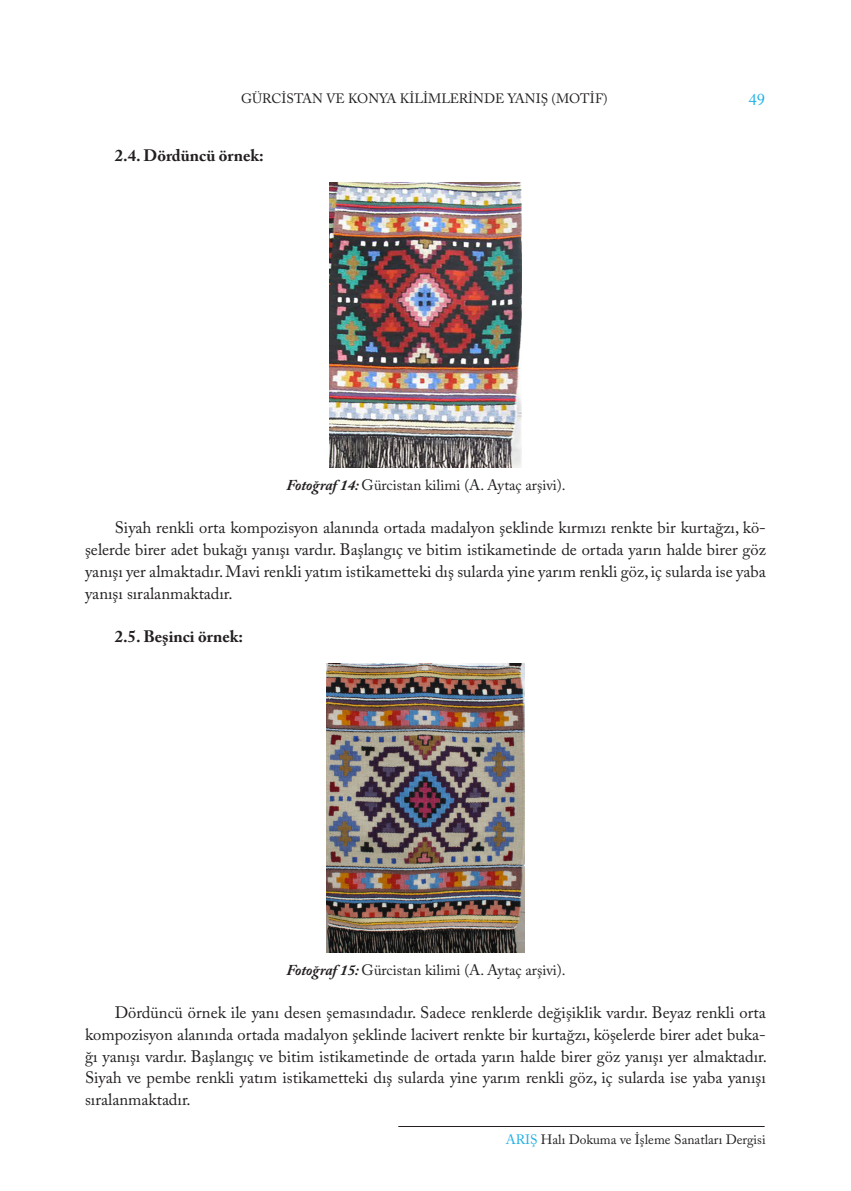
<style>
.page{position:relative;width:851px;height:1191px;background:#fff}
.page>*{position:absolute;margin:0;border:0;box-sizing:border-box;transform-origin:0 0}
.Metin{font:16.5px/21.8px "Adobe Caslon Pro";color:#231f20;text-align:justify}
.Alt_Başlık{font:700 16.5px "Adobe Caslon Pro";color:#231f20}
.t1{font:16.5px "Adobe Caslon Pro";color:#1fb0e6}
.Resimaltı{font:15px "Adobe Caslon Pro";color:#231f20}
.t2{font:13.5px "Adobe Caslon Pro";color:#231f20}
.s1{font-weight:700;font-style:italic}
.s2{color:#1fb0e6}
</style>
<div class="page">
<hr style="left:398px;top:1126px;width:366px;height:1px;background:#231f20">
<img style="left:329px;top:183px;width:192px;height:285px">
<img style="left:327px;top:663px;width:197px;height:289px">
<p class="t2" style="left:241px;top:90px;width:368px">GÜRCİSTAN VE KONYA KİLİMLERİNDE YANIŞ (MOTİF)</p>
<p class="Alt_Başlık" style="left:115px;top:146px;width:150px">2.4. Dördüncü örnek:</p>
<p class="t1" style="left:748px;top:90px;width:18px">49</p>
<p class="Resimaltı" style="left:286px;top:476px;width:281px"><span class="s1">Fotoğraf 14:</span> Gürcistan kilimi (A. Aytaç arşivi).</p>
<p class="Metin" style="left:85px;top:517px;width:682px;text-indent:30px">Siyah renkli orta kompozisyon alanında ortada madalyon şeklinde kırmızı renkte bir kurtağzı, kö&shy;şelerde birer adet bukağı yanışı vardır. Başlangıç ve bitim istikametinde de ortada yarın halde birer göz yanışı yer almaktadır. Mavi renkli yatım istikametteki dış sularda yine yarım renkli göz, iç sularda ise yaba yanışı sıralanmaktadır.</p>
<p class="Alt_Başlık" style="left:115px;top:626px;width:130px">2.5. Beşinci örnek:</p>
<p class="Resimaltı" style="left:286px;top:961px;width:281px"><span class="s1">Fotoğraf 15:</span> Gürcistan kilimi (A. Aytaç arşivi).</p>
<p class="Metin" style="left:85px;top:1001px;width:683px;text-indent:30px">Dördüncü örnek ile yanı desen şemasındadır. Sadece renklerde değişiklik vardır. Beyaz renkli orta kompozisyon alanında ortada madalyon şeklinde lacivert renkte bir kurtağzı, köşelerde birer adet buka&shy;ğı yanışı vardır. Başlangıç ve bitim istikametinde de ortada yarın halde birer göz yanışı yer almaktadır.<br>Siyah ve pembe renkli yatım istikametteki dış sularda yine yarım renkli göz, iç sularda ise yaba yanışı sıralanmaktadır.</p>
<p class="t2" style="left:505px;top:1131px;width:261px"><span class="s2">ARIŞ</span> Halı Dokuma ve İşleme Sanatları Dergisi</p>
</div>
